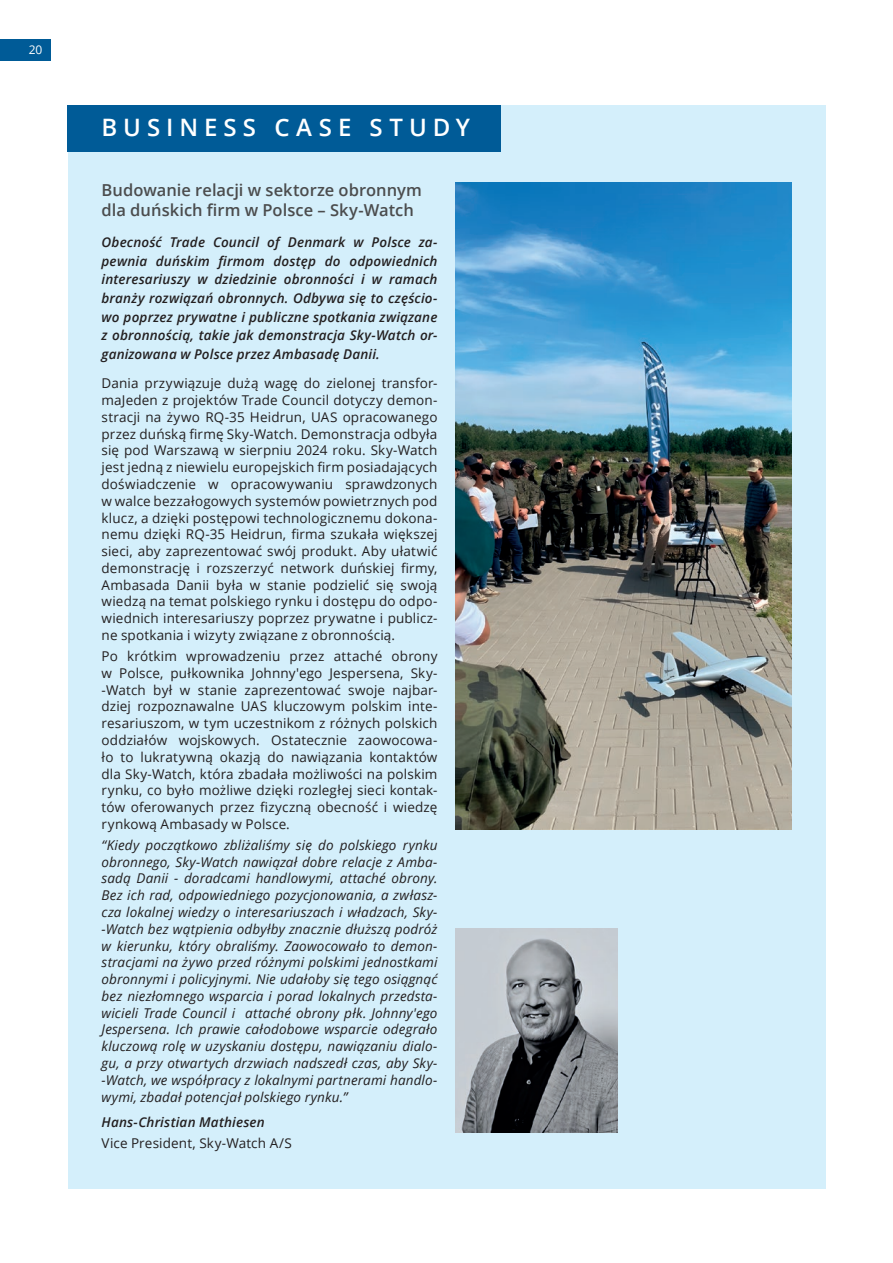
<style>
.page{position:relative;width:893px;height:1263px;background:#fff}
.page>*{position:absolute;margin:0;border:0;box-sizing:border-box;transform-origin:0 0}
.okiem_biznesu_title_02{font:600 24px "Open Sans";letter-spacing:.25em;color:#fff}
.OB_title_01{font:600 16.5px/20.4px "Open Sans";color:#4b4c4d}
.OB_tetx_01{font:13.5px/16.8px "Open Sans";letter-spacing:.01em;color:#231f20;text-align:justify}
.OB_tetx_01-2{font:italic 13.5px/16.8px "Open Sans";letter-spacing:.01em;color:#231f20;text-align:justify}
.intro_txt_02{font:italic 600 13.5px/18.6px "Open Sans";letter-spacing:.01em;color:#231f20;text-align:justify}
.OB_function{font:13.5px "Open Sans";letter-spacing:.01em;color:#231f20}
.OB_author{font:italic 600 13.5px "Open Sans";letter-spacing:.015em;color:#231f20}
.t1{font:12px "Open Sans";color:#fff}
</style>
<div class="page">
<div style="left:68px;top:105px;width:757px;height:1083px;background:#d4effb"></div>
<div style="left:0;top:39px;width:51px;height:21px;background:#005b97"></div>
<img style="left:455px;top:183px;width:336px;height:646px">
<div style="left:68px;top:105px;width:433px;height:47px;background:#005b97"></div>
<img style="left:455px;top:928px;width:162px;height:205px">
<p class="t1" style="left:29px;top:42px;width:15px">20</p>
<p class="okiem_biznesu_title_02" style="left:102px;top:111px;width:370px">BUSINESS CASE STUDY</p>
<p class="OB_title_01" style="left:102px;top:179px;width:322px">Budowanie relacji w sektorze obronnym dla duńskich firm w Polsce – Sky-Watch</p>
<p class="intro_txt_02" style="left:102px;top:233px;width:337px">Obecność Trade Council of Denmark w Polsce za&shy;pewnia duńskim firmom dostęp do odpowiednich interesariuszy w dziedzinie obronności i w ramach branży rozwiązań obronnych. Odbywa się to częścio&shy;wo poprzez prywatne i publiczne spotkania związane z obronnością, takie jak demonstracja Sky-Watch or&shy;ganizowana w Polsce przez Ambasadę Danii.</p>
<p class="OB_tetx_01" style="left:102px;top:375px;width:337px">Dania przywiązuje dużą wagę do zielonej transfor&shy;maJeden z projektów Trade Council dotyczy demon&shy;stracji na żywo RQ-35 Heidrun, UAS opracowanego przez duńską firmę Sky-Watch. Demonstracja odbyła się pod Warszawą w sierpniu 2024 roku. Sky-Watch jest jedną z niewielu europejskich firm posiadających doświadczenie w opracowywaniu sprawdzonych w walce bezzałogowych systemów powietrznych pod klucz, a dzięki postępowi technologicznemu dokona&shy;nemu dzięki RQ-35 Heidrun, firma szukała większej sieci, aby zaprezentować swój produkt. Aby ułatwić demonstrację i rozszerzyć network duńskiej firmy, Ambasada Danii była w stanie podzielić się swoją wiedzą na temat polskiego rynku i dostępu do odpo&shy;wiednich interesariuszy poprzez prywatne i publicz&shy;ne spotkania i wizyty związane z obronnością.</p>
<p class="OB_tetx_01" style="left:102px;top:647px;width:337px">Po krótkim wprowadzeniu przez attaché obrony w Polsce, pułkownika Johnny'ego Jespersena, Sky--Watch był w stanie zaprezentować swoje najbar&shy;dziej rozpoznawalne UAS kluczowym polskim inte&shy;resariuszom, w tym uczestnikom z różnych polskich oddziałów wojskowych. Ostatecznie zaowocowa&shy;ło to lukratywną okazją do nawiązania kontaktów dla Sky-Watch, która zbadała możliwości na polskim rynku, co było możliwe dzięki rozległej sieci kontak&shy;tów oferowanych przez fizyczną obecność i wiedzę rynkową Ambasady w Polsce.</p>
<p class="OB_tetx_01-2" style="left:102px;top:836px;width:337px">“Kiedy początkowo zbliżaliśmy się do polskiego rynku obronnego, Sky-Watch nawiązał dobre relacje z Amba&shy;sadą Danii - doradcami handlowymi, attaché obrony.<br>Bez ich rad, odpowiedniego pozycjonowania, a zwłasz&shy;cza lokalnej wiedzy o interesariuszach i władzach, Sky--Watch bez wątpienia odbyłby znacznie dłuższą podróż w kierunku, który obraliśmy. Zaowocowało to demon&shy;stracjami na żywo przed różnymi polskimi jednostkami obronnymi i policyjnymi. Nie udałoby się tego osiągnąć bez niezłomnego wsparcia i porad lokalnych przedsta&shy;wicieli Trade Council i attaché obrony płk. Johnny'ego Jespersena. Ich prawie całodobowe wsparcie odegrało kluczową rolę w uzyskaniu dostępu, nawiązaniu dialo&shy;gu, a przy otwartych drzwiach nadszedł czas, aby Sky--Watch, we współpracy z lokalnymi partnerami handlo&shy;wymi, zbadał potencjał polskiego rynku.”</p>
<p class="OB_author" style="left:102px;top:1113px;width:165px">Hans-Christian Mathiesen</p>
<p class="OB_function" style="left:102px;top:1134px;width:192px">Vice President, Sky-Watch A/S</p>
</div>
